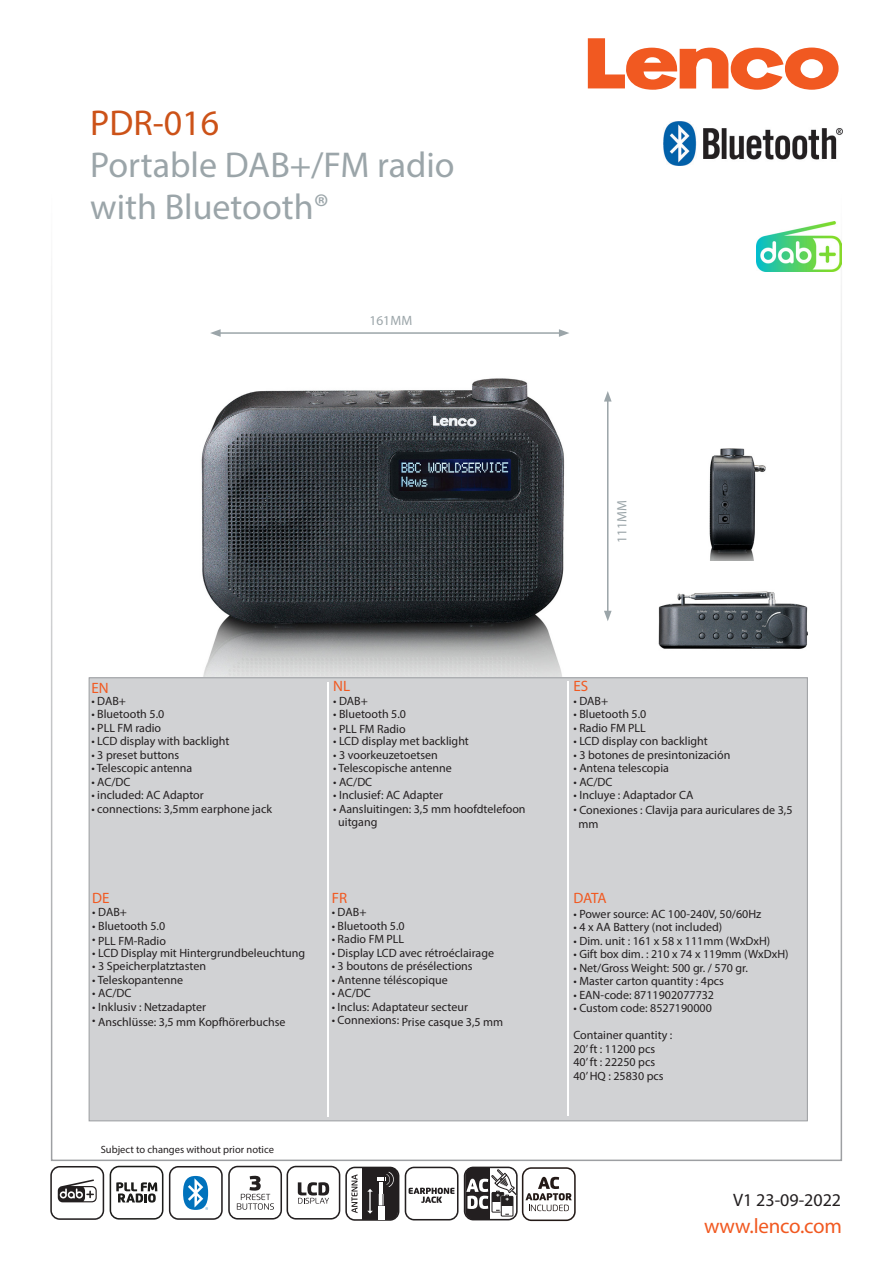
<style>
.page{position:relative;width:893px;height:1263px;background:#fff}
.page>*{position:absolute;margin:0;border:0;box-sizing:border-box;transform-origin:0 0}
.t1{font:36px/42px "Myriad Pro";color:#9ba5a9}
.t2{font:36px "Myriad Pro";color:#cc5218}
.t3{font:21px "Myriad Pro";letter-spacing:-.01em;color:#f15921}
.t4{font:18px "Myriad Pro";color:#231f20}
.t5{font:15px "Myriad Pro";color:#f15921}
.t6{font:13.5px "Myriad Pro";letter-spacing:.005em;color:#9ba5a9}
.t7{font:12px/13.5px "Myriad Pro";color:#231f20}
.t8{font:10.5px "Myriad Pro";color:#231f20}
</style>
<div class="page">
<svg style="left:588px;top:38px;width:251px;height:52px"></svg>
<hr style="left:218px;top:332px;width:343px;height:2px;background:#9ba5a9">
<svg style="left:210px;top:329px;width:11px;height:8px"></svg>
<svg style="left:559px;top:329px;width:10px;height:8px"></svg>
<img style="left:201px;top:378px;width:364px;height:299px">
<hr style="left:607px;top:399px;width:1px;height:214px;background:#9ba5a9">
<svg style="left:604px;top:391px;width:8px;height:11px"></svg>
<svg style="left:604px;top:611px;width:8px;height:10px"></svg>
<svg style="left:110px;top:1166px;width:53px;height:53px"></svg>
<div style="left:89px;top:678px;width:718px;height:443px;background:#d1d2d4"></div>
<svg style="left:346px;top:1167px;width:53px;height:53px"></svg>
<hr style="left:327px;top:682px;width:2px;height:434px;background:#fff">
<svg style="left:50px;top:1166px;width:54px;height:54px"></svg>
<hr style="left:567px;top:682px;width:2px;height:434px;background:#fff">
<img style="left:757px;top:222px;width:82px;height:49px">
<svg style="left:169px;top:1166px;width:171px;height:54px"></svg>
<img style="left:663px;top:121px;width:179px;height:45px">
<svg style="left:405px;top:1167px;width:53px;height:53px"></svg>
<svg style="left:464px;top:1167px;width:112px;height:54px"></svg>
<img style="left:658px;top:591px;width:150px;height:58px">
<img style="left:709px;top:448px;width:57px;height:113px">
<h1 class="t2" style="left:90px;top:109px;width:130px">PDR-016</h1>
<h1 class="t1" style="left:90px;top:147px;width:366px">Portable DAB+/FM radio with Bluetooth®</h1>
<p class="t6" style="left:369px;top:315px;width:44px">161MM</p>
<p class="t6" style="left:617px;top:543px;width:44px;rotate:-90deg">111MM</p>
<p class="t5" style="left:91px;top:682px;width:19px">EN</p>
<p class="t7" style="left:91px;top:695px;width:36px">• DAB+</p>
<p class="t7" style="left:91px;top:709px;width:74px">• Bluetooth 5.0</p>
<p class="t7" style="left:91px;top:722px;width:71px">• PLL FM radio</p>
<p class="t7" style="left:91px;top:736px;width:140px">• LCD display with backlight</p>
<p class="t7" style="left:91px;top:749px;width:89px">• 3 preset buttons</p>
<p class="t7" style="left:91px;top:763px;width:103px">• Telescopic antenna</p>
<p class="t7" style="left:91px;top:776px;width:41px">• AC/DC</p>
<p class="t7" style="left:91px;top:790px;width:114px">• included: AC Adaptor</p>
<p class="t7" style="left:91px;top:803px;width:182px">• connections: 3,5mm earphone jack</p>
<p class="t5" style="left:92px;top:892px;width:19px">DE</p>
<p class="t7" style="left:92px;top:906px;width:36px">• DAB+</p>
<p class="t7" style="left:92px;top:920px;width:74px">• Bluetooth 5.0</p>
<p class="t7" style="left:92px;top:935px;width:75px">• PLL FM-Radio</p>
<p class="t7" style="left:92px;top:947px;width:214px">• LCD Display mit Hintergrundbeleuchtung</p>
<p class="t7" style="left:92px;top:960px;width:115px">• 3 Speicherplatztasten</p>
<p class="t7" style="left:92px;top:974px;width:92px">• Teleskopantenne</p>
<p class="t7" style="left:92px;top:987px;width:41px">• AC/DC</p>
<p class="t7" style="left:92px;top:1001px;width:115px">• Inklusiv : Netzadapter</p>
<p class="t7" style="left:92px;top:1016px;width:195px">• Anschlüsse: 3,5 mm Kopfhörerbuchse</p>
<p class="t5" style="left:333px;top:680px;width:18px">NL</p>
<p class="t7" style="left:333px;top:695px;width:36px">• DAB+</p>
<p class="t7" style="left:333px;top:709px;width:74px">• Bluetooth 5.0</p>
<p class="t7" style="left:333px;top:724px;width:74px">• PLL FM Radio</p>
<p class="t7" style="left:333px;top:736px;width:137px">• LCD display met backlight</p>
<p class="t7" style="left:333px;top:749px;width:106px">• 3 voorkeuzetoetsen</p>
<p class="t7" style="left:333px;top:763px;width:120px">• Telescopische antenne</p>
<p class="t7" style="left:333px;top:776px;width:41px">• AC/DC</p>
<p class="t7" style="left:333px;top:790px;width:111px">• Inclusief: AC Adapter</p>
<p class="t7" style="left:338px;top:803px;width:189px;text-indent:-5px">• Aansluitingen: 3,5 mm hoofdtelefoon uitgang</p>
<p class="t5" style="left:332px;top:892px;width:17px">FR</p>
<p class="t7" style="left:332px;top:906px;width:36px">• DAB+</p>
<p class="t7" style="left:332px;top:920px;width:74px">• Bluetooth 5.0</p>
<p class="t7" style="left:332px;top:933px;width:74px">• Radio FM PLL</p>
<p class="t7" style="left:332px;top:947px;width:164px">• Display LCD avec rétroéclairage</p>
<p class="t7" style="left:332px;top:960px;width:142px">• 3 boutons de présélections</p>
<p class="t7" style="left:332px;top:974px;width:118px">• Antenne téléscopique</p>
<p class="t7" style="left:332px;top:987px;width:41px">• AC/DC</p>
<p class="t7" style="left:332px;top:1001px;width:138px">• Inclus: Adaptateur secteur</p>
<p class="t7" style="left:332px;top:1016px;width:173px">• Connexions: Prise casque 3,5 mm</p>
<p class="t8" style="left:101px;top:1145px;width:175px">Subject to changes without prior notice</p>
<p class="t5" style="left:573px;top:680px;width:16px">ES</p>
<p class="t7" style="left:573px;top:695px;width:36px">• DAB+</p>
<p class="t7" style="left:573px;top:709px;width:74px">• Bluetooth 5.0</p>
<p class="t7" style="left:573px;top:722px;width:74px">• Radio FM PLL</p>
<p class="t7" style="left:573px;top:736px;width:136px">• LCD display con backlight</p>
<p class="t7" style="left:573px;top:749px;width:158px">• 3 botones de presintonización</p>
<p class="t7" style="left:573px;top:763px;width:97px">• Antena telescopia</p>
<p class="t7" style="left:573px;top:776px;width:41px">• AC/DC</p>
<p class="t7" style="left:573px;top:790px;width:122px">• Incluye : Adaptador CA</p>
<p class="t7" style="left:578px;top:805px;width:215px;text-indent:-5px">• Conexiones : Clavija para auriculares de 3,5 mm</p>
<p class="t5" style="left:573px;top:892px;width:35px">DATA</p>
<p class="t7" style="left:573px;top:908px;width:189px">• Power source: AC 100-240V, 50/60Hz</p>
<p class="t7" style="left:573px;top:921px;width:150px">• 4 x AA Battery (not included)</p>
<p class="t7" style="left:573px;top:935px;width:198px">• Dim. unit : 161 x 58 x 111mm (WxDxH)</p>
<p class="t7" style="left:573px;top:948px;width:217px">• Gift box dim. : 210 x 74 x 119mm (WxDxH)</p>
<p class="t7" style="left:573px;top:962px;width:176px">• Net/Gross Weight: 500 gr. / 570 gr.</p>
<p class="t7" style="left:573px;top:975px;width:152px">• Master carton quantity : 4pcs</p>
<p class="t7" style="left:573px;top:989px;width:142px">• EAN-code: 8711902077732</p>
<p class="t7" style="left:573px;top:1002px;width:140px">• Custom code: 8527190000</p>
<p class="t7" style="left:573px;top:1029px;width:101px">Container quantity :<br>20’ ft : 11200 pcs<br>40’ ft : 22250 pcs<br>40’ HQ : 25830 pcs</p>
<h3 class="t4" style="left:733px;top:1193px;width:110px">V1 23-09-2022</h3>
<h2 class="t3" style="left:704px;top:1218px;width:139px">www.lenco.com</h2>
</div>
